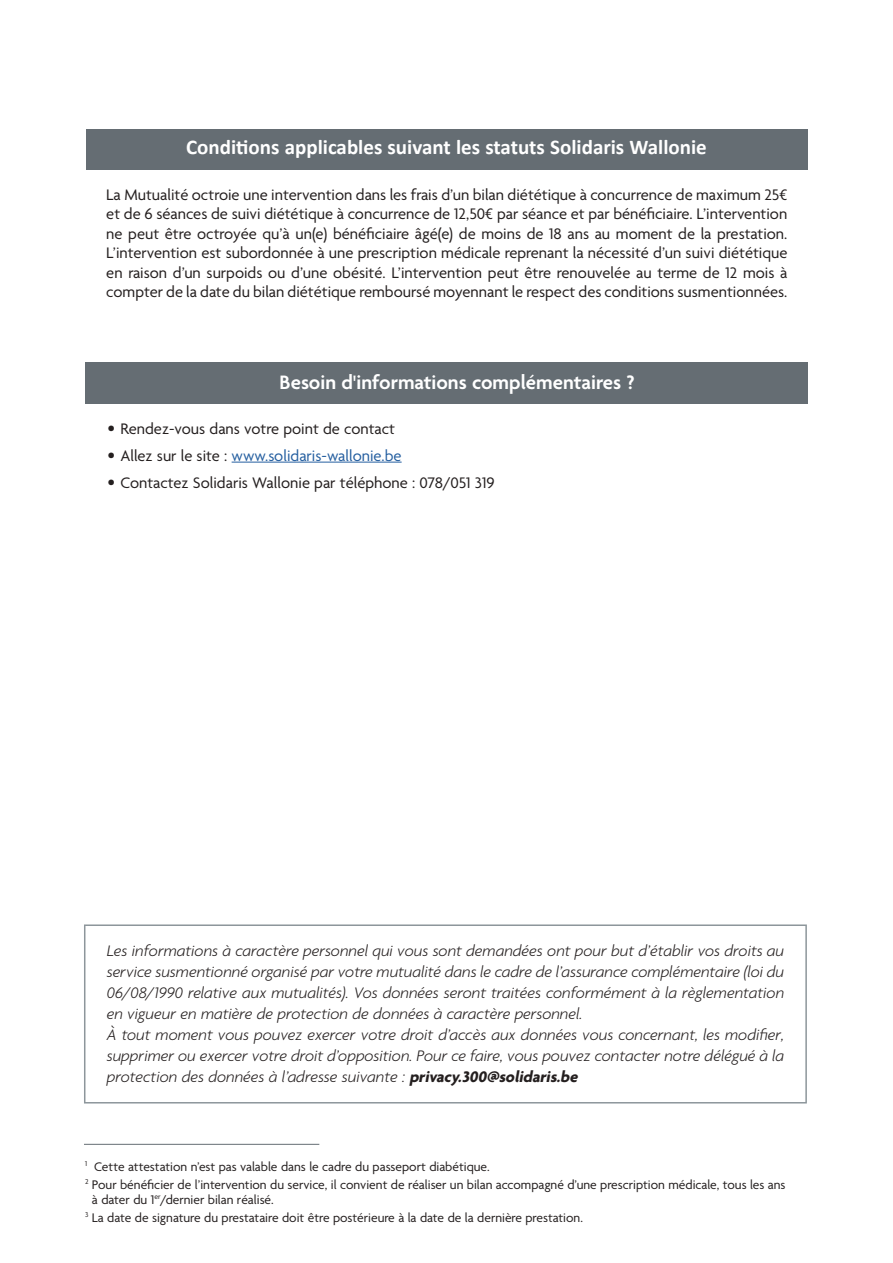
<style>
.page{position:relative;width:893px;height:1263px;background:#fff}
.page>*{position:absolute;margin:0;border:0;box-sizing:border-box;transform-origin:0 0}
.t1{font:700 21px "Calibri";color:#fff}
.t2{font:600 21px "Agenda";color:#fff}
.t3{font:16.5px/19.5px "Agenda";color:#241f1f;text-align:justify}
.t4{font:italic 300 16.5px/21px "Agenda";color:#241f1f}
.t5{font:16.5px "Agenda";color:#255fa0}
.t6{font:13.5px/18px "Agenda";color:#241f1f}
.s1{font-family:"Calibri";font-size:18px}
.s2{font-family:"Calibri";font-size:18px;color:#241f1f}
.s3{color:#241f1f}
.s4{font-weight:700}
</style>
<div class="page">
<div style="left:86px;top:129px;width:721px;height:40px;background:#656d73"></div>
<div style="left:85px;top:362px;width:723px;height:42px;background:#656d73"></div>
<hr style="left:232px;top:462px;width:170px;height:1px;background:#255fa0">
<div style="left:84px;top:924px;width:723px;height:179px;border:2px solid #8d969b"></div>
<hr style="left:84px;top:1144px;width:235px;height:1px;background:#656d73">
<p class="t1" style="left:186px;top:132px;width:522px">Conditions applicables suivant les statuts Solidaris Wallonie</p>
<p class="t3" style="left:106px;top:186px;width:683px">La Mutualité octroie une intervention dans les frais d’un bilan diététique à concurrence de maximum 25€ et de 6 séances de suivi diététique à concurrence de 12,50€ par séance et par bénéficiaire. L’intervention ne peut être octroyée qu’à un(e) bénéficiaire âgé(e) de moins de 18 ans au moment de la prestation.<br>L’intervention est subordonnée à une prescription médicale reprenant la nécessité d’un suivi diététique en raison d’un surpoids ou d’une obésité. L’intervention peut être renouvelée au terme de 12 mois à compter de la date du bilan diététique remboursé moyennant le respect des conditions susmentionnées.</p>
<p class="t2" style="left:280px;top:371px;width:356px">Besoin d'informations complémentaires ?</p>
<p class="t3" style="left:107px;top:420px;width:290px"><span class="s1">•</span> Rendez-vous dans votre point de contact</p>
<p class="t5" style="left:107px;top:447px;width:296px"><span class="s2">•</span> <span class="s3">Allez sur le site :</span> www.solidaris-wallonie.be</p>
<p class="t3" style="left:107px;top:474px;width:389px"><span class="s1">•</span> Contactez Solidaris Wallonie par téléphone : 078/051 319</p>
<p class="t4" style="left:107px;top:940px;width:679px">Les informations à caractère personnel qui vous sont demandées ont pour but d’établir vos droits au service susmentionné organisé par votre mutualité dans le cadre de l’assurance complémentaire (loi du 06/08/1990 relative aux mutualités). Vos données seront traitées conformément à la règlementation en vigueur en matière de protection de données à caractère personnel.<br>À tout moment vous pouvez exercer votre droit d’accès aux données vous concernant, les modifier, supprimer ou exercer votre droit d’opposition. Pour ce faire, vous pouvez contacter notre délégué à la protection des données à l’adresse suivante : <span class="s4">privacy.300@solidaris.be</span></p>
<p class="t6" style="left:85px;top:1158px;width:702px"><sup>1</sup> Cette attestation n’est pas valable dans le cadre du passeport diabétique.<br><sup>2</sup> Pour bénéficier de l’intervention du service, il convient de réaliser un bilan accompagné d’une prescription médicale, tous les ans</p>
<p class="t6" style="left:85px;top:1191px;width:498px;text-indent:7px">à dater du 1<sup>er</sup>/dernier bilan réalisé.<br><sup>3</sup> La date de signature du prestataire doit être postérieure à la date de la dernière prestation.</p>
</div>
